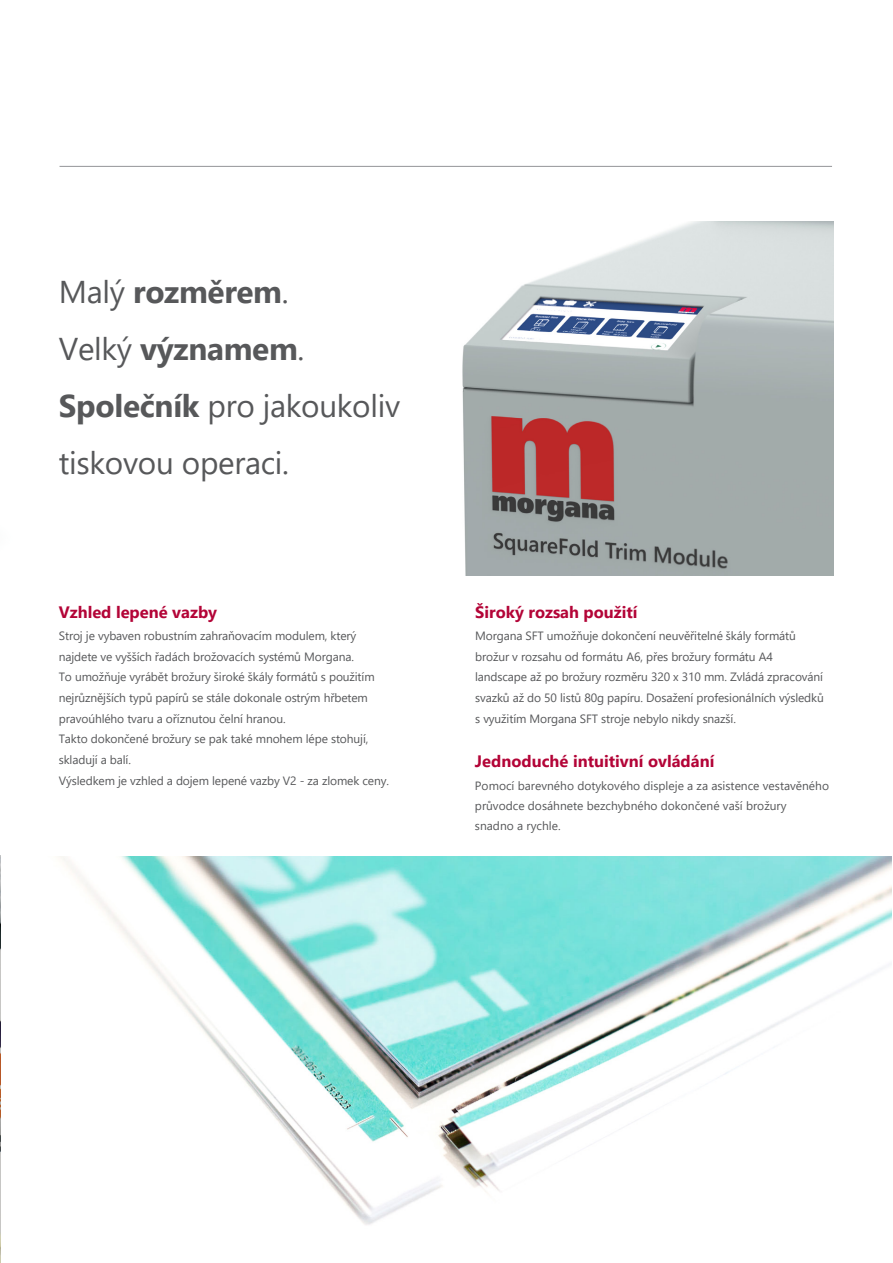
<style>
.page{position:relative;width:893px;height:1263px;background:#fff}
.page>*{position:absolute;margin:0;border:0;box-sizing:border-box;transform-origin:0 0}
.t1{font:31.5px/57px "Segoe UI";letter-spacing:-.01em;color:#57585a}
.t2{font:700 16.5px "Segoe UI";color:#b30437}
.t3{font:12px/20.7px "Segoe UI";letter-spacing:-.01em;color:#57585a}
.s1{font-weight:700}
</style>
<div class="page">
<img style="left:462px;top:221px;width:371px;height:354px">
<img style="left:0;top:856px;width:891px;height:407px">
<hr style="left:60px;top:166px;width:772px;height:1px;background:#939598">
<p class="t1" style="left:59px;top:260px;width:343px">Malý <span class="s1">rozměrem</span>.<br>Velký <span class="s1">významem</span>.<br><span class="s1">Společník</span> pro jakoukoliv tiskovou operaci.</p>
<p class="t2" style="left:59px;top:596px;width:160px">Vzhled lepené vazby</p>
<p class="t3" style="left:59px;top:624px;width:332px">Stroj je vybaven robustním zahraňovacím modulem, který najdete ve vyšších řadách brožovacích systémů Morgana.<br>To umožňuje vyrábět brožury široké škály formátů s použitím nejrůznějších typů papírů se stále dokonale ostrým hřbetem pravoúhlého tvaru a oříznutou čelní hranou.<br>Takto dokončené brožury se pak také mnohem lépe stohují, skladují a balí.<br>Výsledkem je vzhled a dojem lepené vazby V2 - za zlomek ceny.</p>
<p class="t2" style="left:475px;top:596px;width:164px">Široký rozsah použití</p>
<p class="t3" style="left:475px;top:624px;width:350px">Morgana SFT umožňuje dokončení neuvěřitelné škály formátů brožur v rozsahu od formátu A6, přes brožury formátu A4 landscape až po brožury rozměru 320 x 310 mm. Zvládá zpracování svazků až do 50 listů 80g papíru. Dosažení profesionálních výsledků s využitím Morgana SFT stroje nebylo nikdy snazší.</p>
<p class="t2" style="left:475px;top:746px;width:241px">Jednoduché intuitivní ovládání</p>
<p class="t3" style="left:475px;top:774px;width:356px">Pomocí barevného dotykového displeje a za asistence vestavěného průvodce dosáhnete bezchybného dokončené vaší brožury<br>snadno a rychle.</p>
</div>
